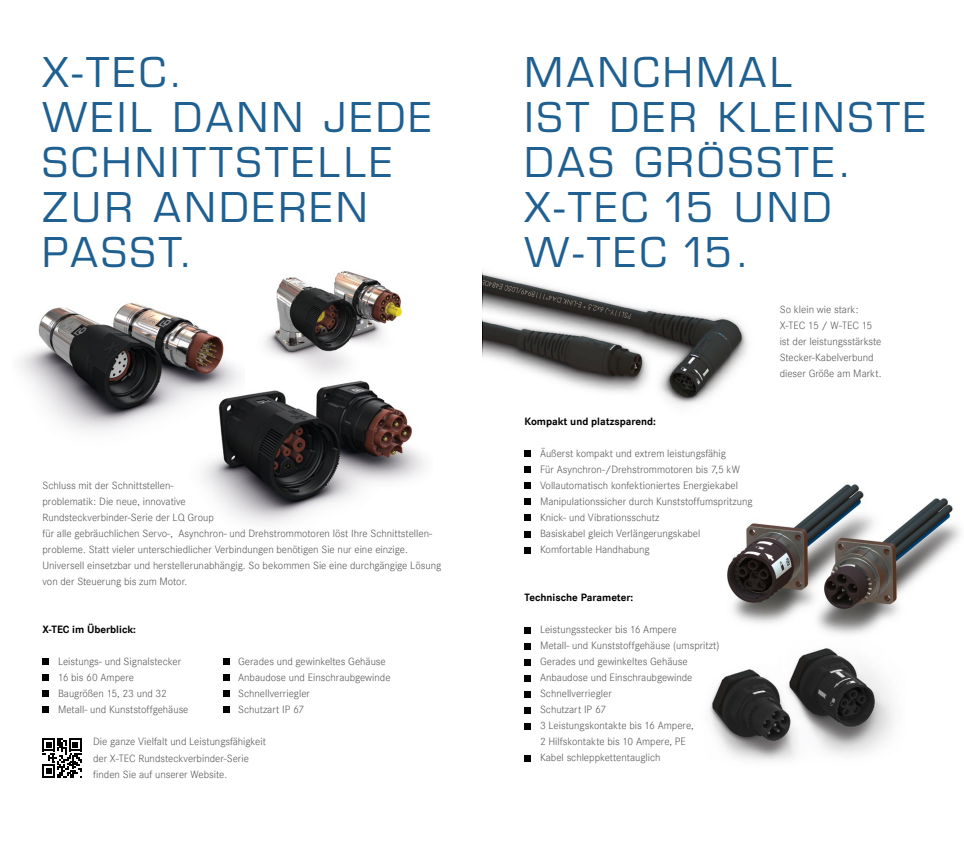
<style>
.page{position:relative;width:964px;height:842px;background:#fff}
.page>*{position:absolute;margin:0;border:0;box-sizing:border-box;transform-origin:0 0}
.t1{font:40px/45px "L Qrostile";letter-spacing:.09em;color:#1f6091}
.t2{font:11px/16px "Corporate S Ligh";color:#575756}
.t3{font:700 11px "Corporate S";color:#000}
</style>
<div class="page">
<img style="left:482px;top:270px;width:266px;height:135px">
<img style="left:727px;top:484px;width:234px;height:151px">
<img style="left:709px;top:648px;width:185px;height:113px">
<div style="left:524px;top:451px;width:7px;height:6px;background:#000"></div>
<div style="left:524px;top:467px;width:7px;height:6px;background:#000"></div>
<div style="left:524px;top:483px;width:7px;height:6px;background:#000"></div>
<div style="left:524px;top:499px;width:7px;height:6px;background:#000"></div>
<div style="left:524px;top:515px;width:7px;height:6px;background:#000"></div>
<div style="left:524px;top:531px;width:7px;height:6px;background:#000"></div>
<div style="left:524px;top:547px;width:7px;height:6px;background:#000"></div>
<div style="left:524px;top:627px;width:7px;height:6px;background:#000"></div>
<div style="left:524px;top:643px;width:7px;height:6px;background:#000"></div>
<div style="left:524px;top:659px;width:7px;height:6px;background:#000"></div>
<div style="left:524px;top:675px;width:7px;height:6px;background:#000"></div>
<div style="left:524px;top:691px;width:7px;height:6px;background:#000"></div>
<div style="left:524px;top:707px;width:7px;height:6px;background:#000"></div>
<div style="left:524px;top:723px;width:7px;height:6px;background:#000"></div>
<div style="left:524px;top:755px;width:7px;height:6px;background:#000"></div>
<img style="left:20px;top:303px;width:219px;height:128px">
<img style="left:265px;top:271px;width:138px;height:102px">
<img style="left:190px;top:373px;width:235px;height:151px">
<div style="left:43px;top:658px;width:6px;height:7px;background:#000"></div>
<div style="left:43px;top:674px;width:6px;height:7px;background:#000"></div>
<div style="left:43px;top:690px;width:6px;height:7px;background:#000"></div>
<div style="left:43px;top:706px;width:6px;height:7px;background:#000"></div>
<div style="left:223px;top:658px;width:7px;height:7px;background:#000"></div>
<div style="left:223px;top:674px;width:7px;height:7px;background:#000"></div>
<div style="left:223px;top:690px;width:7px;height:7px;background:#000"></div>
<div style="left:223px;top:706px;width:7px;height:7px;background:#000"></div>
<svg style="left:42px;top:738px;width:40px;height:40px"></svg>
<h1 class="t1" style="left:43px;top:49px;width:390px">X-TEC.<br>WEIL DANN JEDE<br>SCHNITTSTELLE<br>ZUR ANDEREN<br>PASST.</h1>
<p class="t2" style="left:43px;top:477px;width:400px">Schluss mit der Schnittstellen-<br>problematik: Die neue, innovative<br>Rundsteckverbinder-Serie der LQ Group<br>für alle gebräuchlichen Servo-, Asynchron- und Drehstrommotoren löst Ihre Schnittstellen&shy;probleme. Statt vieler unterschiedlicher Verbindungen benötigen Sie nur eine einzige.<br>Universell einsetzbar und herstellerunabhängig. So bekommen Sie eine durchgängige Lösung von der Steuerung bis zum Motor.</p>
<p class="t3" style="left:43px;top:623px;width:95px">X-TEC im Überblick:</p>
<p class="t2" style="left:58px;top:653px;width:132px">Leistungs- und Signalstecker<br>16 bis 60 Ampere<br>Baugrößen 15, 23 und 32<br>Metall- und Kunststoffgehäuse</p>
<p class="t2" style="left:238px;top:653px;width:154px">Gerades und gewinkeltes Gehäuse<br>Anbaudose und Einschraubgewinde<br>Schnellverriegler<br>Schutzart IP 67</p>
<p class="t2" style="left:93px;top:734px;width:174px">Die ganze Vielfalt und Leistungsfähigkeit der X-TEC Rundsteckverbinder-Serie finden Sie auf unserer Website.</p>
<h1 class="t1" style="left:524px;top:49px;width:403px">MANCHMAL<br>IST DER KLEINSTE<br>DAS GRÖSSTE.<br>X-TEC 15 UND<br>W-TEC 15.</h1>
<p class="t2" style="left:780px;top:302px;width:103px">So klein wie stark:<br>X-TEC 15 / W-TEC 15 ist der leistungsstärkste<br>Stecker-Kabelverbund dieser Größe am Markt.</p>
<p class="t3" style="left:524px;top:415px;width:133px">Kompakt und platzsparend:</p>
<p class="t2" style="left:540px;top:446px;width:214px">Äußerst kompakt und extrem leistungsfähig<br>Für Asynchron-/Drehstrommotoren bis 7,5 kW Vollautomatisch konfektioniertes Energiekabel Manipulationssicher durch Kunststoffumspritzung Knick- und Vibrationsschutz<br>Basiskabel gleich Verlängerungskabel Komfortable Handhabung</p>
<p class="t3" style="left:524px;top:591px;width:110px">Technische Parameter:</p>
<p class="t2" style="left:540px;top:622px;width:181px">Leistungsstecker bis 16 Ampere<br>Metall- und Kunststoffgehäuse (umspritzt)<br>Gerades und gewinkeltes Gehäuse<br>Anbaudose und Einschraubgewinde<br>Schnellverriegler<br>Schutzart IP 67<br>3 Leistungskontakte bis 16 Ampere,<br>2 Hilfskontakte bis 10 Ampere, PE<br>Kabel schleppkettentauglich</p>
</div>
